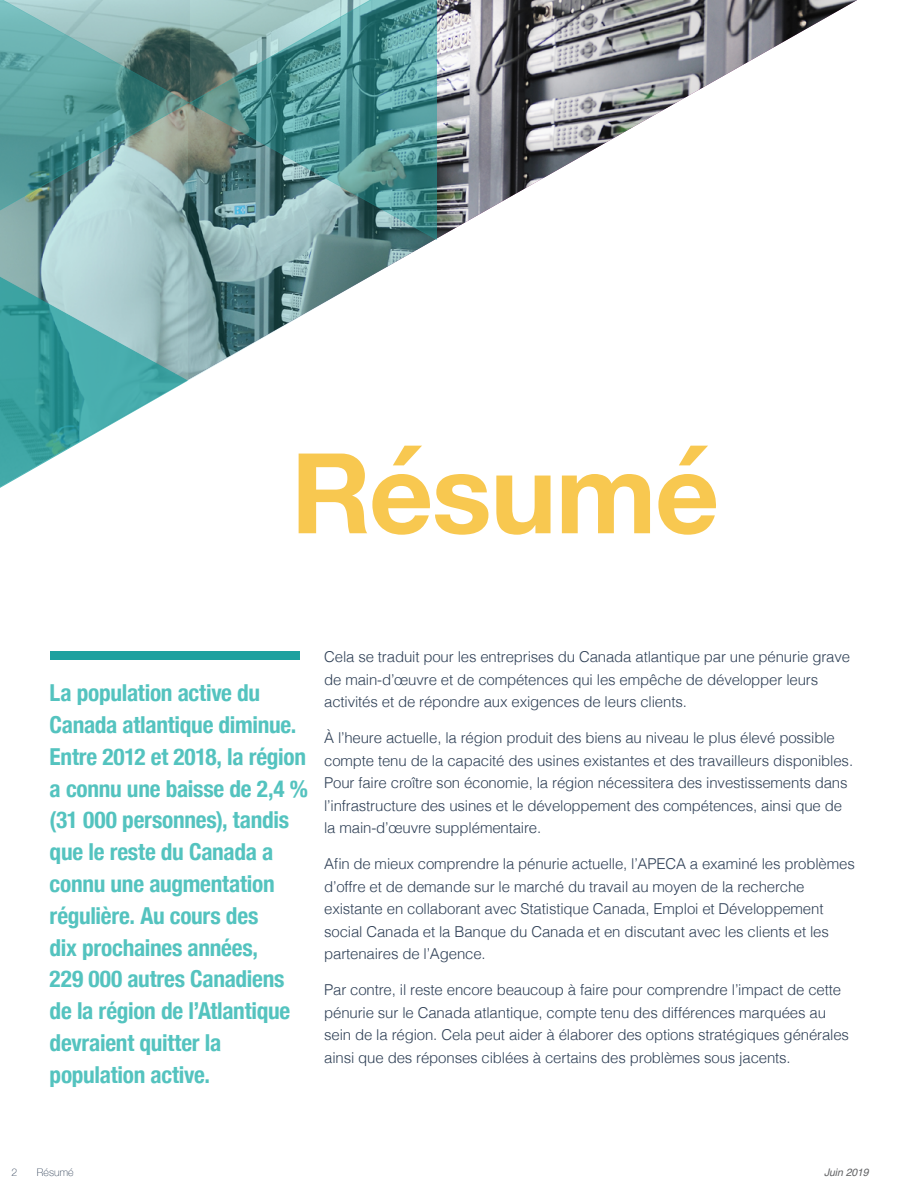
<style>
.page{position:relative;width:918px;height:1188px;background:#fff}
.page>*{position:absolute;margin:0;border:0;box-sizing:border-box;transform-origin:0 0}
.t1{font:700 111.6px "Helvetica Neue";letter-spacing:-.01em;color:#f8c850}
.t2{font:700 condensed 23.4px/31.8px "Helvetica Neue";letter-spacing:-.01em;color:#54c3bf}
.t3{font:300 15px/22.5px "Helvetica";letter-spacing:-.01em;color:#2f4056}
.t4{font:italic 10.5px "Helvetica";letter-spacing:-.01em;color:#636466}
.t5{font:100 10.5px "Helvetica Neue";letter-spacing:.01em;color:#2f4056}
</style>
<div class="page">
<div style="left:50px;top:651px;width:249px;height:8px;background:#1da19f"></div>
<img style="left:437px;top:0;width:420px;height:239px">
<svg style="left:0;top:381px;width:187px;height:107px"></svg>
<svg style="left:188px;top:240px;width:246px;height:141px"></svg>
<svg style="left:0;top:244px;width:188px;height:137px;background:#7cb8b9"></svg>
<svg style="left:0;top:104px;width:189px;height:140px;background:#7ba9a7"></svg>
<svg style="left:0;top:0;width:438px;height:104px;background:#6fa4a2"></svg>
<svg style="left:189px;top:0;width:248px;height:240px;background:#619696"></svg>
<h1 class="t1" style="left:291px;top:406px;width:430px">Résumé</h1>
<p class="t2" style="left:50px;top:675px;width:260px">La population active du<br>Canada atlantique diminue.<br>Entre 2012 et 2018, la région a connu une baisse de 2,4 % (31 000 personnes), tandis que le reste du Canada a connu une augmentation régulière. Au cours des<br>dix prochaines années,<br>229 000 autres Canadiens de la région de l’Atlantique devraient quitter la population active.</p>
<p class="t3" style="left:324px;top:644px;width:527px">Cela se traduit pour les entreprises du Canada atlantique par une pénurie grave de main-d’œuvre et de compétences qui les empêche de développer leurs activités et de répondre aux exigences de leurs clients.</p>
<p class="t3" style="left:324px;top:725px;width:531px">À l’heure actuelle, la région produit des biens au niveau le plus élevé possible compte tenu de la capacité des usines existantes et des travailleurs disponibles.<br>Pour faire croître son économie, la région nécessitera des investissements dans l’infrastructure des usines et le développement des compétences, ainsi que de la main-d’œuvre supplémentaire.</p>
<p class="t3" style="left:324px;top:851px;width:532px">Afin de mieux comprendre la pénurie actuelle, l’APECA a examiné les problèmes d’offre et de demande sur le marché du travail au moyen de la recherche existante en collaborant avec Statistique Canada, Emploi et Développement social Canada et la Banque du Canada et en discutant avec les clients et les partenaires de l’Agence.</p>
<p class="t3" style="left:324px;top:977px;width:526px">Par contre, il reste encore beaucoup à faire pour comprendre l’impact de cette pénurie sur le Canada atlantique, compte tenu des différences marquées au sein de la région. Cela peut aider à élaborer des options stratégiques générales ainsi que des réponses ciblées à certains des problèmes sous jacents.</p>
<p class="t5" style="left:11px;top:1164px;width:7px">2</p>
<p class="t5" style="left:37px;top:1164px;width:38px">Résumé</p>
<p class="t4" style="left:824px;top:1164px;width:46px">Juin 2019</p>
</div>
